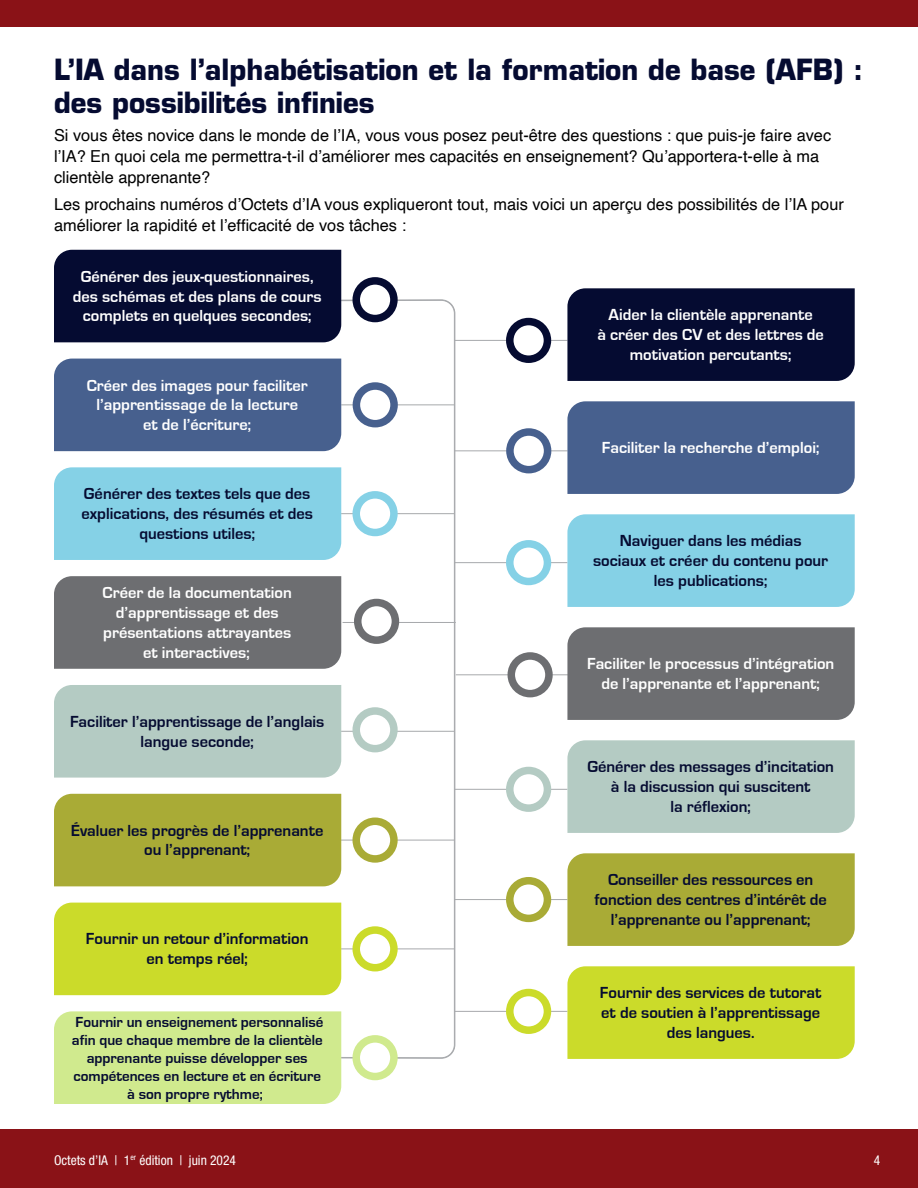
<style>
.page{position:relative;width:918px;height:1188px;background:#fff}
.page>*{position:absolute;margin:0;border:0;box-sizing:border-box;transform-origin:0 0}
.t1{font:700 28.5px/33px "Eurostile LT Std";color:#050b31;scale:.96 1}
.t2{font:700 16.5px/19.8px "Eurostile";color:#050b31;text-align:center}
.t3{font:700 16.5px/19.8px "Eurostile";color:#fff;text-align:center}
.t4{font:16.5px/21px "Helvetica";color:#000}
.t5{font:700 15px/18px "Eurostile";color:#050b31;text-align:center}
.t6{font:condensed 13.5px "Helvetica Neue LT Std";color:#fff}
</style>
<div class="page">
<svg style="left:341px;top:300px;width:114px;height:758px"></svg>
<div style="left:0;top:1129px;width:918px;height:59px;background:#8a1217"></div>
<div style="left:0;top:0;width:918px;height:27px;background:#8a1217"></div>
<hr style="left:341px;top:404px;width:113px;height:1px;background:#a7a9ac">
<hr style="left:341px;top:513px;width:113px;height:1px;background:#a7a9ac">
<hr style="left:341px;top:949px;width:113px;height:1px;background:#a7a9ac">
<hr style="left:341px;top:840px;width:113px;height:1px;background:#a7a9ac">
<hr style="left:343px;top:622px;width:113px;height:1px;background:#a7a9ac">
<hr style="left:341px;top:731px;width:113px;height:1px;background:#a7a9ac">
<hr style="left:454px;top:340px;width:113px;height:1px;background:#a7a9ac">
<div style="left:510px;top:322px;width:37px;height:37px;background:#fff;border-radius:50%"></div>
<div style="left:506px;top:318px;width:45px;height:45px;border:8px solid #050b31;border-radius:50%"></div>
<hr style="left:454px;top:450px;width:114px;height:1px;background:#a7a9ac">
<div style="left:510px;top:432px;width:38px;height:38px;background:#fff;border-radius:50%"></div>
<div style="left:506px;top:428px;width:45px;height:45px;border:8px solid #47608e;border-radius:50%"></div>
<hr style="left:454px;top:562px;width:113px;height:1px;background:#a7a9ac">
<div style="left:510px;top:544px;width:37px;height:37px;background:#fff;border-radius:50%"></div>
<div style="left:506px;top:540px;width:45px;height:45px;border:8px solid #85d1e6;border-radius:50%"></div>
<hr style="left:454px;top:1011px;width:113px;height:1px;background:#a7a9ac">
<div style="left:510px;top:993px;width:37px;height:37px;background:#fff;border-radius:50%"></div>
<div style="left:506px;top:989px;width:45px;height:45px;border:8px solid #cbdb2a;border-radius:50%"></div>
<hr style="left:454px;top:899px;width:113px;height:1px;background:#a7a9ac">
<div style="left:510px;top:881px;width:37px;height:37px;background:#fff;border-radius:50%"></div>
<div style="left:506px;top:877px;width:45px;height:45px;border:8px solid #a9ab36;border-radius:50%"></div>
<hr style="left:456px;top:674px;width:113px;height:1px;background:#a7a9ac">
<div style="left:511px;top:656px;width:38px;height:38px;background:#fff;border-radius:50%"></div>
<div style="left:508px;top:652px;width:45px;height:45px;border:8px solid #6d6e71;border-radius:50%"></div>
<hr style="left:454px;top:789px;width:113px;height:1px;background:#a7a9ac">
<div style="left:510px;top:770px;width:37px;height:38px;background:#fff;border-radius:50%"></div>
<div style="left:506px;top:767px;width:45px;height:45px;border:8px solid #b4cbc3;border-radius:50%"></div>
<div style="left:54px;top:250px;width:287px;height:92px;background:#050b31"></div>
<div style="left:54px;top:359px;width:287px;height:92px;background:#47608e"></div>
<div style="left:54px;top:467px;width:287px;height:93px;background:#85d1e6"></div>
<div style="left:54px;top:576px;width:287px;height:93px;background:#6d6e71"></div>
<div style="left:54px;top:685px;width:287px;height:93px;background:#b4cbc3"></div>
<div style="left:54px;top:794px;width:287px;height:92px;background:#a9ab36"></div>
<div style="left:54px;top:903px;width:287px;height:92px;background:#cbdb2a"></div>
<div style="left:54px;top:1011px;width:287px;height:93px;background:#d0ea8e"></div>
<div style="left:356px;top:281px;width:38px;height:38px;background:#fff;border-radius:50%"></div>
<div style="left:353px;top:277px;width:45px;height:45px;border:8px solid #050b31;border-radius:50%"></div>
<div style="left:356px;top:386px;width:38px;height:38px;background:#fff;border-radius:50%"></div>
<div style="left:353px;top:382px;width:45px;height:45px;border:8px solid #47608e;border-radius:50%"></div>
<div style="left:356px;top:495px;width:38px;height:38px;background:#fff;border-radius:50%"></div>
<div style="left:353px;top:491px;width:45px;height:45px;border:8px solid #85d1e6;border-radius:50%"></div>
<div style="left:356px;top:1039px;width:38px;height:38px;background:#fff;border-radius:50%"></div>
<div style="left:353px;top:1035px;width:45px;height:45px;border:8px solid #d0ea8e;border-radius:50%"></div>
<div style="left:356px;top:930px;width:38px;height:38px;background:#fff;border-radius:50%"></div>
<div style="left:353px;top:926px;width:45px;height:45px;border:8px solid #cbdb2a;border-radius:50%"></div>
<div style="left:356px;top:821px;width:38px;height:38px;background:#fff;border-radius:50%"></div>
<div style="left:353px;top:818px;width:45px;height:45px;border:8px solid #a9ab36;border-radius:50%"></div>
<div style="left:358px;top:603px;width:37px;height:37px;background:#fff;border-radius:50%"></div>
<div style="left:354px;top:599px;width:45px;height:45px;border:8px solid #6d6e71;border-radius:50%"></div>
<div style="left:356px;top:711px;width:38px;height:38px;background:#fff;border-radius:50%"></div>
<div style="left:353px;top:707px;width:45px;height:45px;border:8px solid #b4cbc3;border-radius:50%"></div>
<div style="left:567px;top:288px;width:288px;height:93px;background:#050b31"></div>
<div style="left:567px;top:401px;width:288px;height:93px;background:#47608e"></div>
<div style="left:567px;top:514px;width:288px;height:93px;background:#85d1e6"></div>
<div style="left:567px;top:740px;width:288px;height:93px;background:#b4cbc3"></div>
<div style="left:567px;top:853px;width:288px;height:93px;background:#a9ab36"></div>
<div style="left:567px;top:627px;width:288px;height:93px;background:#6d6e71"></div>
<div style="left:567px;top:966px;width:288px;height:93px;background:#cbdb2a"></div>
<h1 class="t1" style="left:54px;top:53px;width:845px">L’IA dans l’alphabétisation et la formation de base (AFB) : des possibilités infinies</h1>
<p class="t4" style="left:54px;top:125px;width:779px">Si vous êtes novice dans le monde de l’IA, vous vous posez peut-être des questions : que puis-je faire avec l’IA? En quoi cela me permettra-t-il d’améliorer mes capacités en enseignement? Qu’apportera-t-elle à ma clientèle apprenante?</p>
<p class="t4" style="left:54px;top:195px;width:791px">Les prochains numéros d’Octets d’IA vous expliqueront tout, mais voici un aperçu des possibilités de l’IA pour améliorer la rapidité et l’efficacité de vos tâches :</p>
<p class="t3" style="left:73px;top:267px;width:250px">Générer des jeux-questionnaires, des schémas et des plans de cours complets en quelques secondes;</p>
<p class="t3" style="left:87px;top:376px;width:222px">Créer des images pour faciliter l’apprentissage de la lecture<br>et de l’écriture;</p>
<p class="t2" style="left:82px;top:484px;width:233px">Générer des textes tels que des explications, des résumés et des questions utiles;</p>
<p class="t3" style="left:103px;top:583px;width:191px">Créer de la documentation d’apprentissage et des présentations attrayantes et interactives;</p>
<p class="t2" style="left:70px;top:712px;width:256px">Faciliter l’apprentissage de l’anglais langue seconde;</p>
<p class="t2" style="left:71px;top:821px;width:254px">Évaluer les progrès de l’apprenante ou l’apprenant;</p>
<p class="t2" style="left:86px;top:929px;width:224px">Fournir un retour d’information en temps réel;</p>
<p class="t5" style="left:72px;top:1013px;width:253px">Fournir un enseignement personnalisé afin que chaque membre de la clientèle apprenante puisse développer ses compétences en lecture et en écriture à son propre rythme;</p>
<p class="t3" style="left:597px;top:305px;width:228px">Aider la clientèle apprenante<br>à créer des CV et des lettres de motivation percutants;</p>
<p class="t3" style="left:602px;top:438px;width:219px">Faciliter la recherche d’emploi;</p>
<p class="t2" style="left:593px;top:531px;width:237px">Naviguer dans les médias sociaux et créer du contenu pour les publications;</p>
<p class="t3" style="left:587px;top:654px;width:249px">Faciliter le processus d’intégration de l’apprenante et l’apprenant;</p>
<p class="t2" style="left:587px;top:757px;width:248px">Générer des messages d’incitation à la discussion qui suscitent<br>la réflexion;</p>
<p class="t2" style="left:594px;top:870px;width:234px">Conseiller des ressources en fonction des centres d’intérêt de l’apprenante ou l’apprenant;</p>
<p class="t2" style="left:600px;top:983px;width:223px">Fournir des services de tutorat et de soutien à l’apprentissage des langues.</p>
<p class="t6" style="left:54px;top:1152px;width:184px">Octets d’IA | 1<sup>er</sup> édition | juin 2024</p>
<p class="t6" style="left:874px;top:1152px;width:8px">4</p>
</div>
